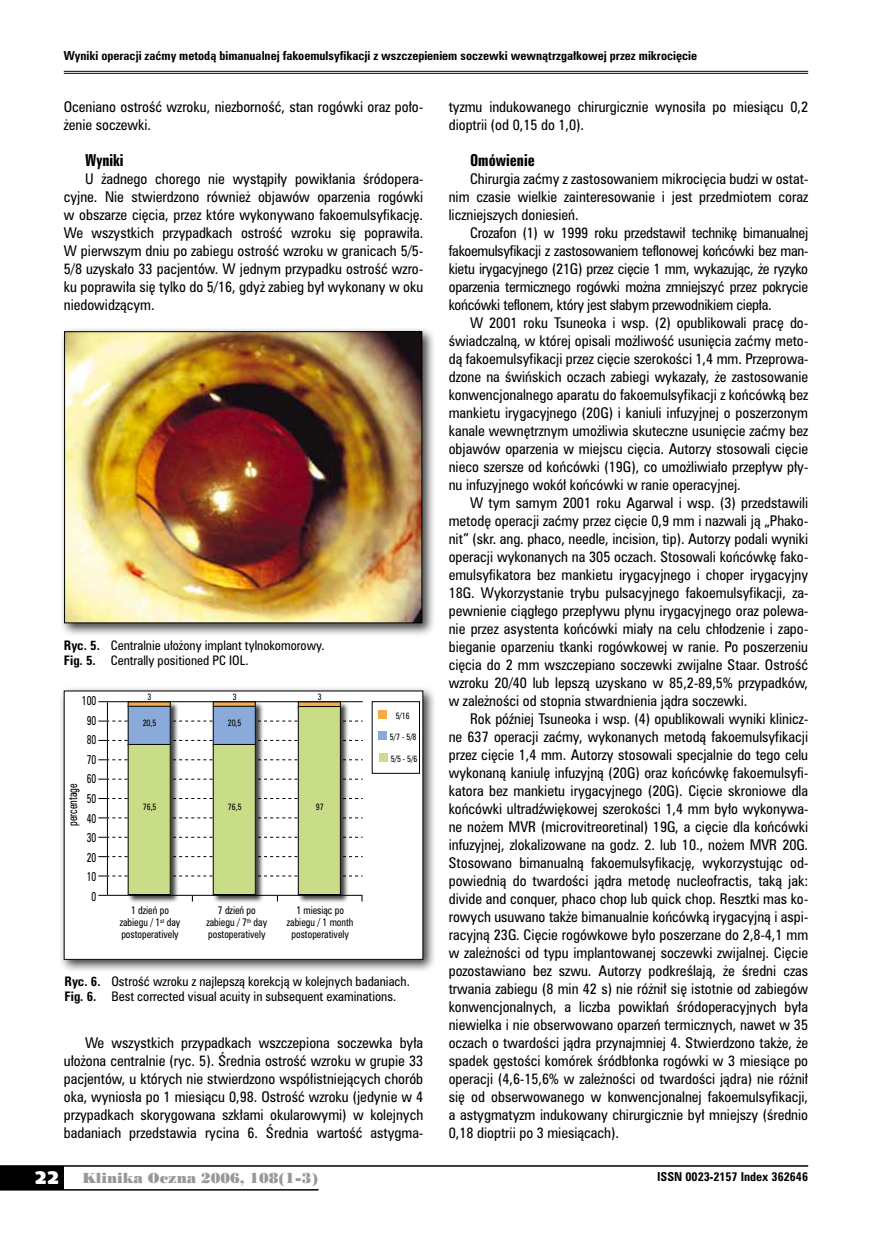
<style>
.page{position:relative;width:872px;height:1234px;background:#fff}
.page>*{position:absolute;margin:0;border:0;box-sizing:border-box;transform-origin:0 0}
.t1{font:18px "Humanst 531 U Blk PL";color:#fff}
.t2{font:15px "Zurich Bd X Cn PL";color:#000}
.t3{font:13.5px/18px "Zurich Cn PL";color:#000;text-align:justify}
.t4{font:13.5px "Poster Bodoni PL";color:#98989c}
.t5{font:12px/15px "Zurich Cn PL";color:#000}
.t6{font:11.55px/19.5px "Zurich Cn PL";color:#000;text-align:right;scale:.79 1}
.t7{font:700 11.25px "Zurich Cn PL";color:#000}
.t8{font:9.9px/12px "Zurich Cn PL";color:#000;text-align:center;scale:.91 1}
.t9{font:8.25px "Zurich Cn PL";color:#000;scale:.91 1}
.s1{font-weight:700}
</style>
<div class="page">
<div style="left:0;top:1165px;width:64px;height:24px;background:#000"></div>
<hr style="left:0;top:1164px;width:808px;height:2px;background:#000">
<hr style="left:0;top:1188px;width:319px;height:2px;background:#000">
<hr style="left:64px;top:71px;width:744px;height:1px;background:#000">
<hr style="left:64px;top:73px;width:744px;height:1px;background:#000">
<div style="left:59px;top:326px;width:376px;height:310px;background:#000;opacity:.75"></div>
<img style="left:66px;top:333px;width:354px;height:288px">
<div style="left:64px;top:331px;width:358px;height:292px;border:1px solid #000"></div>
<div style="left:59px;top:685px;width:378px;height:288px;background:#000;opacity:.75"></div>
<div style="left:64px;top:690px;width:359px;height:269px;background:#fff"></div>
<svg style="left:98px;top:701px;width:265px;height:200px"></svg>
<div style="left:127px;top:701px;width:52px;height:202px;background:#000;opacity:.75"></div>
<div style="left:128px;top:701px;width:42px;height:5px;background:#f5ab47"></div>
<div style="left:128px;top:701px;width:42px;height:5px;border:1px solid #000"></div>
<div style="left:128px;top:706px;width:42px;height:38px;background:#8aaad9"></div>
<div style="left:128px;top:706px;width:42px;height:39px;border:1px solid #000"></div>
<div style="left:128px;top:744px;width:42px;height:150px;background:#c9dc88"></div>
<div style="left:298px;top:701px;width:51px;height:202px;background:#000;opacity:.75"></div>
<div style="left:298px;top:701px;width:42px;height:7px;background:#f5ab47"></div>
<div style="left:298px;top:701px;width:42px;height:7px;border:1px solid #000"></div>
<div style="left:298px;top:706px;width:42px;height:188px;background:#c9dc88"></div>
<div style="left:298px;top:706px;width:42px;height:188px;border:1px solid #000"></div>
<div style="left:212px;top:701px;width:52px;height:202px;background:#000;opacity:.75"></div>
<div style="left:213px;top:701px;width:42px;height:5px;background:#f5ab47"></div>
<div style="left:213px;top:701px;width:42px;height:5px;border:1px solid #000"></div>
<div style="left:213px;top:706px;width:42px;height:38px;background:#8aaad9"></div>
<div style="left:213px;top:706px;width:42px;height:39px;border:1px solid #000"></div>
<div style="left:213px;top:744px;width:42px;height:150px;background:#c9dc88"></div>
<div style="left:213px;top:744px;width:42px;height:150px;border:1px solid #000"></div>
<div style="left:372px;top:701px;width:48px;height:72px;border:1px solid #000"></div>
<div style="left:378px;top:710px;width:9px;height:8px;background:#f5ab47"></div>
<div style="left:378px;top:731px;width:9px;height:9px;background:#8aaad9"></div>
<div style="left:379px;top:752px;width:8px;height:9px;background:#c9dc88"></div>
<p class="t7" style="left:64px;top:48px;width:634px">Wyniki operacji zaćmy metodą bimanualnej fakoemulsyfikacji z wszczepieniem soczewki wewnątrzgałkowej przez mikrocięcie</p>
<p class="t3" style="left:64px;top:97px;width:361px">Oceniano ostrość wzroku, niezborność, stan rogówki oraz poło&shy;żenie soczewki.</p>
<p class="t2" style="left:85px;top:150px;width:40px">Wyniki</p>
<p class="t3" style="left:64px;top:169px;width:361px;text-indent:21px">U żadnego chorego nie wystąpiły powikłania śródopera&shy;cyjne. Nie stwierdzono również objawów oparzenia rogówki w obszarze cięcia, przez które wykonywano fakoemulsyfikację.<br>We wszystkich przypadkach ostrość wzroku się poprawiła.<br>W pierwszym dniu po zabiegu ostrość wzroku w granicach 5/5- 5/8 uzyskało 33 pacjentów. W jednym przypadku ostrość wzro&shy;ku poprawiła się tylko do 5/16, gdyż zabieg był wykonany w oku niedowidzącym.</p>
<p class="t3" style="left:449px;top:97px;width:361px">tyzmu indukowanego chirurgicznie wynosiła po miesiącu 0,2 dioptrii (od 0,15 do 1,0).</p>
<p class="t2" style="left:470px;top:150px;width:66px">Omówienie</p>
<p class="t3" style="left:449px;top:169px;width:361px;text-indent:21px">Chirurgia zaćmy z zastosowaniem mikrocięcia budzi w ostat&shy;nim czasie wielkie zainteresowanie i jest przedmiotem coraz liczniejszych doniesień.</p>
<p class="t3" style="left:449px;top:223px;width:361px;text-indent:21px">Crozafon (1) w 1999 roku przedstawił technikę bimanualnej fakoemulsyfikacji z zastosowaniem teflonowej końcówki bez man&shy;kietu irygacyjnego (21G) przez cięcie 1 mm, wykazując, że ryzyko oparzenia termicznego rogówki można zmniejszyć przez pokrycie końcówki teflonem, który jest słabym przewodnikiem ciepła.</p>
<p class="t3" style="left:449px;top:313px;width:361px;text-indent:21px">W 2001 roku Tsuneoka i wsp. (2) opublikowali pracę do&shy;świadczalną, w której opisali możliwość usunięcia zaćmy meto&shy;dą fakoemulsyfikacji przez cięcie szerokości 1,4 mm. Przeprowa&shy;dzone na świńskich oczach zabiegi wykazały, że zastosowanie konwencjonalnego aparatu do fakoemulsyfikacji z końcówką bez mankietu irygacyjnego (20G) i kaniuli infuzyjnej o poszerzonym kanale wewnętrznym umożliwia skuteczne usunięcie zaćmy bez objawów oparzenia w miejscu cięcia. Autorzy stosowali cięcie nieco szersze od końcówki (19G), co umożliwiało przepływ pły&shy;nu infuzyjnego wokół końcówki w ranie operacyjnej.</p>
<p class="t3" style="left:449px;top:493px;width:361px;text-indent:21px">W tym samym 2001 roku Agarwal i wsp. (3) przedstawili metodę operacji zaćmy przez cięcie 0,9 mm i nazwali ją „Phako&shy;nit” (skr. ang. phaco, needle, incision, tip). Autorzy podali wyniki operacji wykonanych na 305 oczach. Stosowali końcówkę fako&shy;emulsyfikatora bez mankietu irygacyjnego i choper irygacyjny 18G. Wykorzystanie trybu pulsacyjnego fakoemulsyfikacji, za&shy;pewnienie ciągłego przepływu płynu irygacyjnego oraz polewa&shy;nie przez asystenta końcówki miały na celu chłodzenie i zapo&shy;bieganie oparzeniu tkanki rogówkowej w ranie. Po poszerzeniu cięcia do 2 mm wszczepiano soczewki zwijalne Staar. Ostrość wzroku 20/40 lub lepszą uzyskano w 85,2-89,5% przypadków, w zależności od stopnia stwardnienia jądra soczewki.</p>
<p class="t3" style="left:449px;top:709px;width:361px;text-indent:21px">Rok później Tsuneoka i wsp. (4) opublikowali wyniki klinicz&shy;ne 637 operacji zaćmy, wykonanych metodą fakoemulsyfikacji przez cięcie 1,4 mm. Autorzy stosowali specjalnie do tego celu wykonaną kaniulę infuzyjną (20G) oraz końcówkę fakoemulsyfi&shy;katora bez mankietu irygacyjnego (20G). Cięcie skroniowe dla końcówki ultradźwiękowej szerokości 1,4 mm było wykonywa&shy;ne nożem MVR (microvitreoretinal) 19G, a cięcie dla końcówki infuzyjnej, zlokalizowane na godz. 2. lub 10., nożem MVR 20G.<br>Stosowano bimanualną fakoemulsyfikację, wykorzystując od&shy;powiednią do twardości jądra metodę nucleofractis, taką jak: divide and conquer, phaco chop lub quick chop. Resztki mas ko&shy;rowych usuwano także bimanualnie końcówką irygacyjną i aspi&shy;racyjną 23G. Cięcie rogówkowe było poszerzane do 2,8-4,1 mm w zależności od typu implantowanej soczewki zwijalnej. Cięcie pozostawiano bez szwu. Autorzy podkreślają, że średni czas trwania zabiegu (8 min 42 s) nie różnił się istotnie od zabiegów konwencjonalnych, a liczba powikłań śródoperacyjnych była niewielka i nie obserwowano oparzeń termicznych, nawet w 35 oczach o twardości jądra przynajmniej 4. Stwierdzono także, że spadek gęstości komórek śródbłonka rogówki w 3 miesiące po operacji (4,6-15,6% w zależności od twardości jądra) nie różnił się od obserwowanego w konwencjonalnej fakoemulsyfikacji, a astygmatyzm indukowany chirurgicznie był mniejszy (średnio 0,18 dioptrii po 3 miesiącach).</p>
<p class="t5" style="left:64px;top:637px;width:262px"><span class="s1">Ryc. 5.</span> Centralnie ułożony implant tylnokomorowy.<br><span class="s1">Fig. 5.</span> Centrally positioned PC IOL.</p>
<p class="t9" style="left:148px;top:691px;width:6px">3</p>
<p class="t9" style="left:233px;top:691px;width:6px">3</p>
<p class="t9" style="left:318px;top:691px;width:6px">3</p>
<p class="t6" style="left:82px;top:691px;width:20px">100<br>90<br>80<br>70<br>60<br>50<br>40<br>30<br>20<br>10<br>0</p>
<p class="t9" style="left:396px;top:710px;width:17px">5/16</p>
<p class="t9" style="left:390px;top:731px;width:31px">5/7 - 5/8</p>
<p class="t9" style="left:391px;top:752px;width:31px">5/5 - 5/6</p>
<p class="t9" style="left:143px;top:717px;width:17px">20,5</p>
<p class="t9" style="left:228px;top:717px;width:17px">20,5</p>
<p class="t6" style="left:63px;top:825px;width:55px;rotate:-90deg">percentage</p>
<p class="t9" style="left:143px;top:801px;width:17px">76,5</p>
<p class="t9" style="left:228px;top:801px;width:17px">76,5</p>
<p class="t9" style="left:316px;top:801px;width:10px">97</p>
<p class="t8" style="left:206px;top:904px;width:68px">7 dzień po zabiegu / 7<sup>th</sup> day postoperatively</p>
<p class="t8" style="left:287px;top:904px;width:75px">1 miesiąc po zabiegu / 1 month postoperatively</p>
<p class="t8" style="left:120px;top:904px;width:68px">1 dzień po zabiegu / 1<sup>st</sup> day postoperatively</p>
<p class="t5" style="left:65px;top:973px;width:347px"><span class="s1">Ryc. 6.</span> Ostrość wzroku z najlepszą korekcją w kolejnych badaniach.<br><span class="s1">Fig. 6.</span> Best corrected visual acuity in subsequent examinations.</p>
<p class="t3" style="left:64px;top:1033px;width:361px;text-indent:21px">We wszystkich przypadkach wszczepiona soczewka była ułożona centralnie (ryc. 5). Średnia ostrość wzroku w grupie 33 pacjentów, u których nie stwierdzono współistniejących chorób oka, wyniosła po 1 miesiącu 0,98. Ostrość wzroku (jedynie w 4 przypadkach skorygowana szkłami okularowymi) w kolejnych badaniach przedstawia rycina 6. Średnia wartość astygma-</p>
<h1 class="t1" style="left:35px;top:1165px;width:26px">22</h1>
<p class="t4" style="left:83px;top:1168px;width:237px">Klinika Oczna 2006, 108(1-3)</p>
<p class="t7" style="left:657px;top:1168px;width:152px">ISSN 0023-2157 Index 362646</p>
</div>
